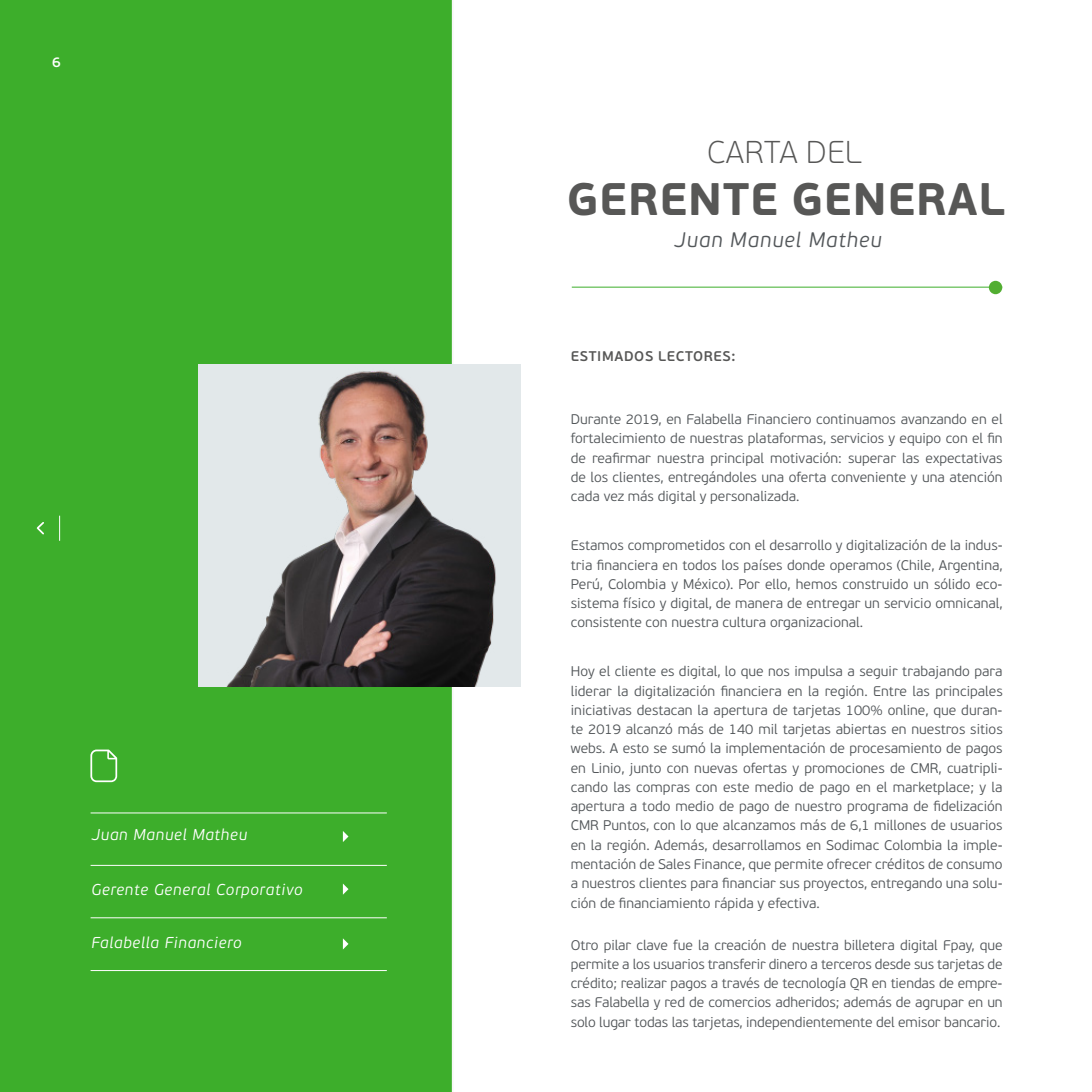
<style>
.page{position:relative;width:1092px;height:1092px;background:#fff}
.page>*{position:absolute;margin:0;border:0;box-sizing:border-box;transform-origin:0 0}
.t1{font:700 45.5px "PF Beau Sans Pro";letter-spacing:.02em;color:#575756}
.t2{font:100 31.5px "PF Beau Sans Pro";letter-spacing:.02em;color:#575756}
.t3{font:italic 300 21px "PF Beau Sans Pro";letter-spacing:.05em;color:#53575a}
.t4{font:italic 300 15.75px "PF Beau Sans Pro";letter-spacing:.05em;color:#fff}
.t5{font:300 14px/19.2px "PF Beau Sans Pro";color:#53575a;text-align:justify}
.t6{font:600 14px "PF Beau Sans Pro";letter-spacing:.045em;color:#575756}
.t7{font:600 14px "PF Beau Sans Pro";color:#fff}
</style>
<div class="page">
<div style="left:0;top:0;width:453px;height:1091px;background:#3dae2b"></div>
<div style="left:198px;top:364px;width:323px;height:322px;background:#e2e8ea"></div>
<img style="left:210px;top:359px;width:286px;height:327px">
<svg style="left:35px;top:520px;width:11px;height:16px"></svg>
<svg style="left:59px;top:515px;width:1px;height:25px"></svg>
<hr style="left:91px;top:812px;width:296px;height:1px;background:#fff">
<hr style="left:91px;top:865px;width:296px;height:1px;background:#fff">
<hr style="left:91px;top:917px;width:296px;height:1px;background:#fff">
<hr style="left:91px;top:970px;width:296px;height:1px;background:#fff">
<svg style="left:343px;top:830px;width:5px;height:12px"></svg>
<svg style="left:343px;top:883px;width:5px;height:11px"></svg>
<hr style="left:571px;top:287px;width:431px;height:1px;background:#3dae2b">
<div style="left:988px;top:281px;width:14px;height:13px;background:#52ae32;border-radius:50%"></div>
<svg style="left:90px;top:749px;width:27px;height:33px"></svg>
<svg style="left:343px;top:938px;width:5px;height:11px"></svg>
<p class="t7" style="left:52px;top:54px;width:10px">6</p>
<p class="t4" style="left:91px;top:825px;width:157px">Juan Manuel Matheu</p>
<p class="t4" style="left:91px;top:880px;width:213px">Gerente General Corporativo</p>
<p class="t4" style="left:91px;top:933px;width:152px">Falabella Financiero</p>
<h2 class="t2" style="left:707px;top:134px;width:156px">CARTA DEL</h2>
<h1 class="t1" style="left:566px;top:171px;width:439px">GERENTE GENERAL</h1>
<h3 class="t3" style="left:674px;top:228px;width:209px">Juan Manuel Matheu</h3>
<p class="t6" style="left:571px;top:348px;width:166px">ESTIMADOS LECTORES:</p>
<p class="t5" style="left:570px;top:410px;width:433px">Durante 2019, en Falabella Financiero continuamos avanzando en el fortalecimiento de nuestras plataformas, servicios y equipo con el fin de reafirmar nuestra principal motivación: superar las expectativas de los clientes, entregándoles una oferta conveniente y una atención cada vez más digital y personalizada.</p>
<p class="t5" style="left:570px;top:536px;width:433px">Estamos comprometidos con el desarrollo y digitalización de la indus&shy;tria financiera en todos los países donde operamos (Chile, Argentina, Perú, Colombia y México). Por ello, hemos construido un sólido eco&shy;sistema físico y digital, de manera de entregar un servicio omnicanal, consistente con nuestra cultura organizacional.</p>
<p class="t5" style="left:570px;top:662px;width:433px">Hoy el cliente es digital, lo que nos impulsa a seguir trabajando para liderar la digitalización financiera en la región. Entre las principales iniciativas destacan la apertura de tarjetas 100% online, que duran&shy;te 2019 alcanzó más de 140 mil tarjetas abiertas en nuestros sitios webs. A esto se sumó la implementación de procesamiento de pagos en Linio, junto con nuevas ofertas y promociones de CMR, cuatripli&shy;cando las compras con este medio de pago en el marketplace; y la apertura a todo medio de pago de nuestro programa de fidelización CMR Puntos, con lo que alcanzamos más de 6,1 millones de usuarios en la región. Además, desarrollamos en Sodimac Colombia la imple&shy;mentación de Sales Finance, que permite ofrecer créditos de consumo a nuestros clientes para financiar sus proyectos, entregando una solu&shy;ción de financiamiento rápida y efectiva.</p>
<p class="t5" style="left:570px;top:935px;width:433px">Otro pilar clave fue la creación de nuestra billetera digital Fpay, que permite a los usuarios transferir dinero a terceros desde sus tarjetas de crédito; realizar pagos a través de tecnología QR en tiendas de empre&shy;sas Falabella y red de comercios adheridos; además de agrupar en un solo lugar todas las tarjetas, independientemente del emisor bancario.</p>
</div>
